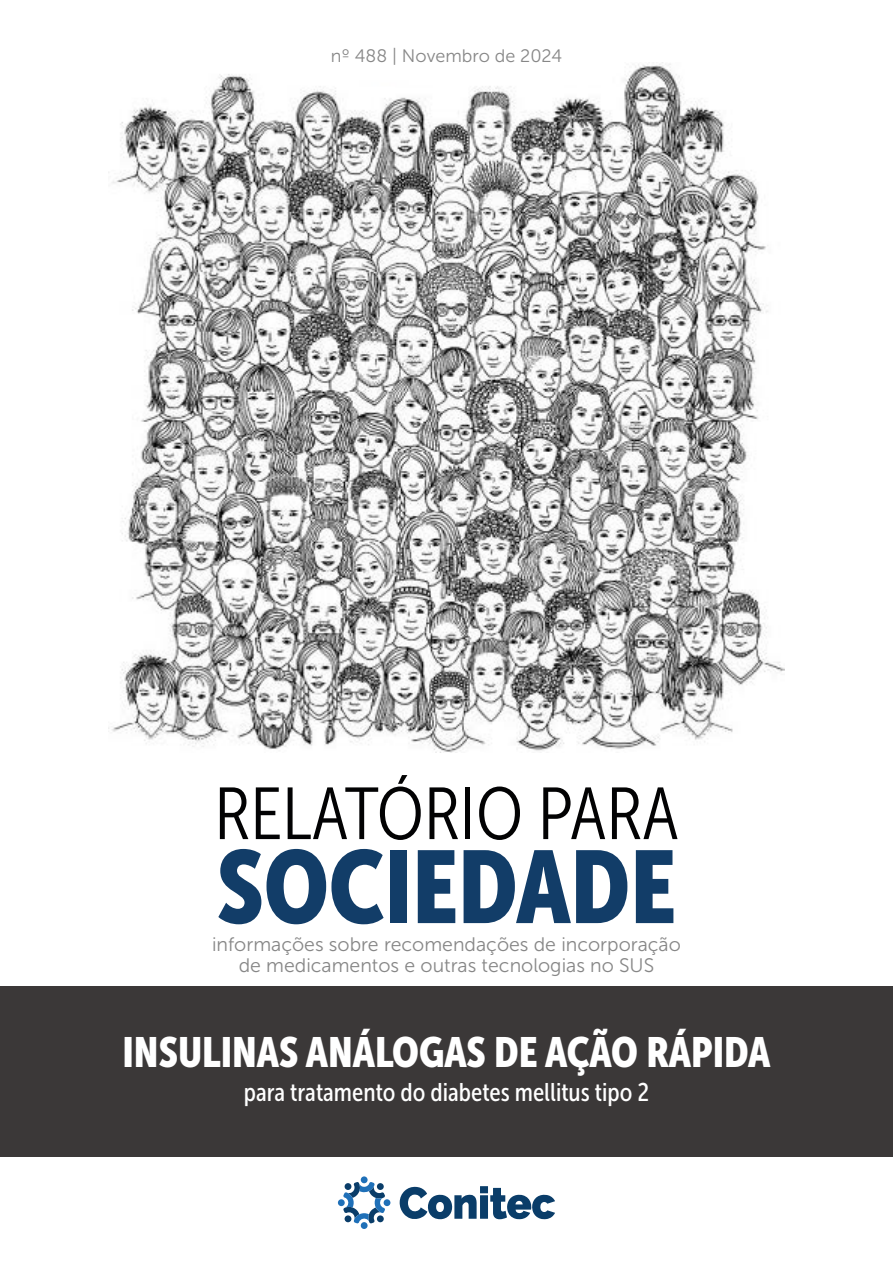
<style>
.page{position:relative;width:893px;height:1263px;background:#fff}
.page>*{position:absolute;margin:0;border:0;box-sizing:border-box;transform-origin:0 0}
.t1{font:102px "Museo Sans Cond 900";color:#123d68}
.t2{font:73.5px "Museo Sans Cond 300";color:#020203}
.t3{font:42px "Museo Sans Cond 900";color:#fff}
.t4{font:25.5px "Museo Sans Cond 500";color:#fff}
.t5{font:19.5px/21px "Museo Sans 300";color:#878787;text-align:center}
.t6{font:18px "Museo Sans 300";color:#878787}
</style>
<div class="page">
<img style="left:108px;top:62px;width:677px;height:691px">
<div style="left:271px;top:39px;width:336px;height:41px;background:#fff"></div>
<svg style="left:400px;top:1186px;width:155px;height:33px"></svg>
<div style="left:361px;top:1176px;width:7px;height:7px;background:#1f70b8;border-radius:50%"></div>
<div style="left:384px;top:1199px;width:6px;height:7px;background:#1f70b8;border-radius:50%"></div>
<div style="left:338px;top:1199px;width:7px;height:7px;background:#1f70b8;border-radius:50%"></div>
<div style="left:361px;top:1222px;width:7px;height:7px;background:#1f70b8;border-radius:50%"></div>
<svg style="left:343px;top:1182px;width:42px;height:41px"></svg>
<div style="left:0;top:986px;width:893px;height:171px;background:#3b3838"></div>
<p class="t6" style="left:331px;top:46px;width:233px">nº 488 | Novembro de 2024</p>
<h2 class="t2" style="left:214px;top:774px;width:466px">RELATÓRIO PARA</h2>
<h1 class="t1" style="left:217px;top:829px;width:461px">SOCIEDADE</h1>
<p class="t5" style="left:212px;top:934px;width:470px">informações sobre recomendações de incorporação de medicamentos e outras tecnologias no SUS</p>
<h3 class="t3" style="left:123px;top:1028px;width:649px">INSULINAS ANÁLOGAS DE AÇÃO RÁPIDA</h3>
<h3 class="t4" style="left:244px;top:1078px;width:407px">para tratamento do diabetes mellitus tipo 2</h3>
</div>
